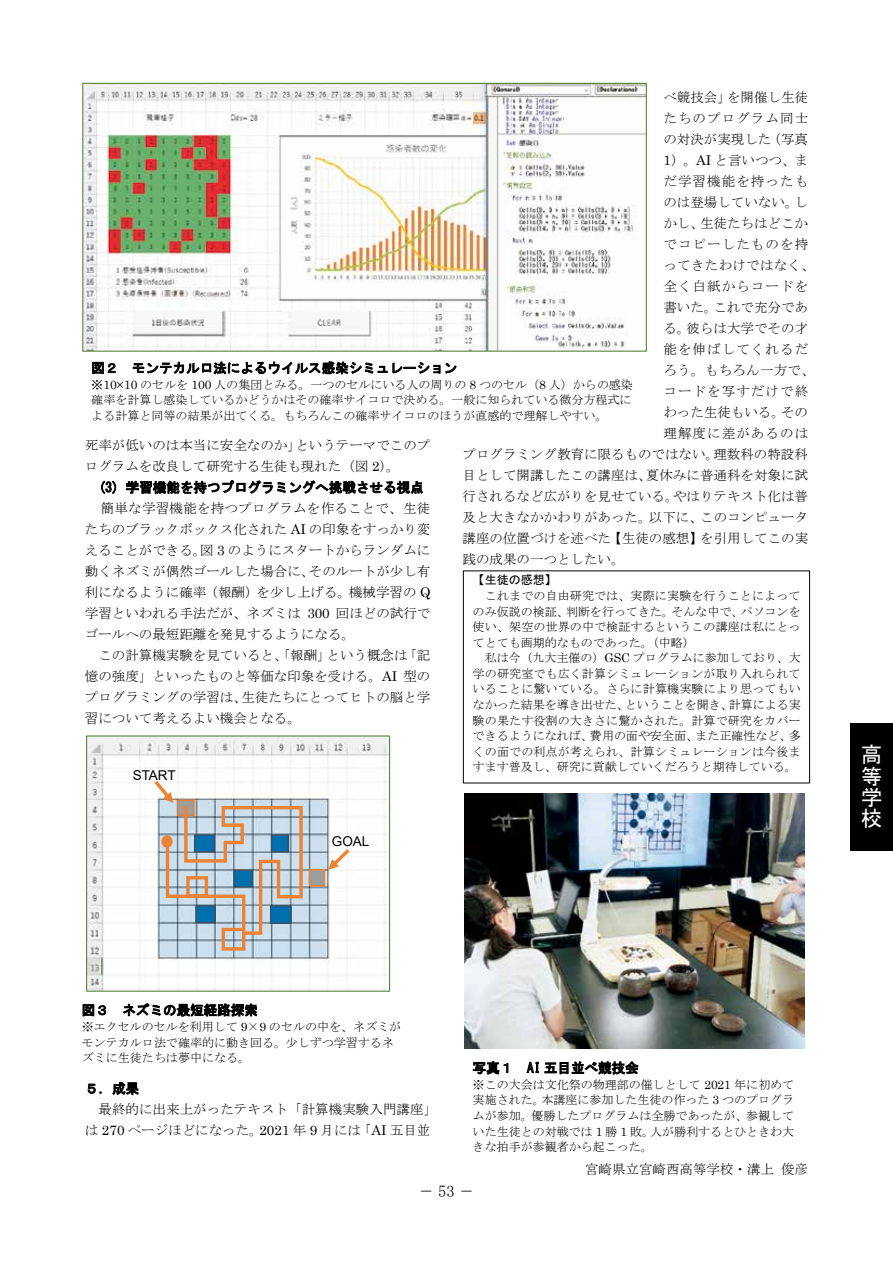
<style>
.page{position:relative;width:893px;height:1263px;background:#fff}
.page>*{position:absolute;margin:0;border:0;box-sizing:border-box;transform-origin:0 0}
.t1{font:21.3px/21.3px "MS Gothic";color:#fff;text-align:justify}
.t2{font:16.5px "MS Mincho";color:#000;scale:1.25 1}
.t3{font:13.5px/21px "MS Mincho";color:#000}
.t4{font:13.5px "MS Gothic";color:#000}
.t5{font:13.5px "MS Mincho";letter-spacing:.08em;color:#000}
.t6{font:13.5px "MS Mincho";letter-spacing:.025em;color:#000}
.t7{font:13.5px "Arial";color:#000}
.t8{font:12px/15.6px "MS Mincho";color:#000;text-align:justify}
.t9{font:12px "MS Gothic";color:#000}
.s1{font-family:"Century"}
.s2{font-family:"MS Gothic"}
</style>
<div class="page">
<svg style="left:101px;top:481px;width:15px;height:13px"></svg>
<svg style="left:126px;top:480px;width:297px;height:14px"></svg>
<svg style="left:88px;top:1084px;width:13px;height:10px"></svg>
<svg style="left:112px;top:1082px;width:27px;height:14px"></svg>
<img style="left:464px;top:794px;width:340px;height:255px">
<svg style="left:473px;top:1061px;width:35px;height:13px"></svg>
<svg style="left:527px;top:1061px;width:111px;height:13px"></svg>
<img style="left:84px;top:85px;width:561px;height:265px">
<div style="left:82px;top:83px;width:565px;height:269px;border:1px solid #5d843c"></div>
<svg style="left:92px;top:362px;width:24px;height:12px"></svg>
<svg style="left:133px;top:361px;width:324px;height:13px"></svg>
<img style="left:88px;top:737px;width:300px;height:253px">
<div style="left:86px;top:735px;width:304px;height:257px;border:1px solid #5d843c"></div>
<img style="left:122px;top:761px;width:82px;height:29px">
<img style="left:321px;top:828px;width:70px;height:28px">
<svg style="left:328px;top:849px;width:21px;height:21px"></svg>
<div style="left:310px;top:870px;width:14px;height:16px;background:#9c9d9d"></div>
<div style="left:309px;top:869px;width:16px;height:17px;border:2px solid #ec8234"></div>
<svg style="left:83px;top:1004px;width:23px;height:12px"></svg>
<svg style="left:123px;top:1003px;width:134px;height:14px"></svg>
<svg style="left:154px;top:781px;width:150px;height:171px;background:#bcc2c5"></svg>
<div style="left:162px;top:836px;width:10px;height:11px;background:#ec8234;border-radius:50%"></div>
<div style="left:161px;top:835px;width:12px;height:13px;border:2px solid #ec8234;border-radius:50%"></div>
<div style="left:463px;top:570px;width:347px;height:213px;border:1px solid #000"></div>
<div style="left:850px;top:723px;width:43px;height:127px;background:#000"></div>
<p class="t3" style="left:663px;top:86px;width:146px">べ競技会」を開催し生徒</p>
<p class="t5" style="left:663px;top:111px;width:146px">たちのプログラム同士</p>
<p class="t3" style="left:663px;top:128px;width:146px">の対決が実現した（写真</p>
<p class="t3" style="left:663px;top:150px;width:146px"><span class="s1">1</span>）。<span class="s1">AI</span> と言いつつ、ま</p>
<p class="t5" style="left:663px;top:174px;width:146px">だ学習機能を持ったも</p>
<p class="t3" style="left:663px;top:191px;width:146px">のは登場していない。し</p>
<p class="t3" style="left:663px;top:213px;width:146px">かし、生徒たちはどこか</p>
<p class="t5" style="left:663px;top:237px;width:146px">でコピーしたものを持</p>
<p class="t6" style="left:663px;top:258px;width:153px">ってきたわけではなく、</p>
<p class="t5" style="left:663px;top:279px;width:146px">全く白紙からコードを</p>
<p class="t3" style="left:663px;top:297px;width:146px">書いた。これで充分であ</p>
<p class="t3" style="left:663px;top:317px;width:146px">る。彼らは大学でその才</p>
<p class="t5" style="left:663px;top:342px;width:146px">能を伸ばしてくれるだ</p>
<p class="t6" style="left:663px;top:363px;width:153px">ろう。もちろん一方で、</p>
<p class="t5" style="left:663px;top:384px;width:146px">コードを写すだけで終</p>
<p class="t3" style="left:663px;top:402px;width:146px">わった生徒もいる。その</p>
<p class="t5" style="left:663px;top:426px;width:146px">理解度に差があるのは</p>
<p class="t3" style="left:462px;top:444px;width:347px">プログラミング教育に限るものではない。理数科の特設科</p>
<p class="t3" style="left:462px;top:465px;width:347px">目として開講したこの講座は、夏休みに普通科を対象に試</p>
<p class="t3" style="left:462px;top:486px;width:347px">行されるなど広がりを見せている。やはりテキスト化は普</p>
<p class="t3" style="left:462px;top:507px;width:347px">及と大きなかかわりがあった。以下に、このコンピュータ</p>
<p class="t3" style="left:462px;top:528px;width:347px">講座の位置づけを述べた【生徒の感想】を引用してこの実</p>
<p class="t3" style="left:462px;top:549px;width:163px">践の成果の一つとしたい。</p>
<p class="t4" style="left:91px;top:361px;width:367px">図２ モンテカルロ法によるウイルス感染シミュレーション</p>
<p class="t8" style="left:91px;top:377px;width:543px;text-align:left"><span class="s2">※</span><span class="s1">10×10</span> のセルを <span class="s1">100</span> 人の集団とみる。一つのセルにいる人の周りの <span class="s1">8</span> つのセル（<span class="s1">8</span> 人）からの感染確率を計算し感染しているかどうかはその確率サイコロで決める。一般に知られている微分方程式による計算と同等の結果が出てくる。もちろんこの確率サイコロのほうが直感的で理解しやすい。</p>
<p class="t3" style="left:85px;top:435px;width:347px">死率が低いのは本当に安全なのか」というテーマでこのプログラムを改良して研究する生徒も現れた（図 <span class="s1">2</span>）。</p>
<p class="t4" style="left:98px;top:481px;width:327px">(3) 学習機能を持つプログラミングへ挑戦させる視点</p>
<p class="t3" style="left:85px;top:498px;width:347px;text-align:justify;text-indent:16px">簡単な学習機能を持つプログラムを作ることで、生徒たちのブラックボックス化された <span class="s1">AI</span> の印象をすっかり変えることができる。図 <span class="s1">3</span> のようにスタートからランダムに動くネズミが偶然ゴールした場合に、そのルートが少し有利になるように確率（報酬）を少し上げる。機械学習の <span class="s1">Q</span>学習といわれる手法だが、ネズミは <span class="s1">300</span> 回ほどの試行でゴールへの最短距離を発見するようになる。</p>
<p class="t3" style="left:85px;top:645px;width:347px;text-align:justify;text-indent:14px">この計算機実験を見ていると、「報酬」という概念は「記憶の強度」といったものと等価な印象を受ける。<span class="s1">AI</span> 型のプログラミングの学習は、生徒たちにとってヒトの脳と学習について考えるよい機会となる。</p>
<p class="t9" style="left:473px;top:574px;width:86px">【生徒の感想】</p>
<p class="t8" style="left:473px;top:588px;width:330px;text-indent:12px">これまでの自由研究では、実際に実験を行うことによってのみ仮説の検証、判断を行ってきた。そんな中で、パソコンを使い、架空の世界の中で検証するというこの講座は私にとってとても画期的なものであった。（中略）</p>
<p class="t8" style="left:473px;top:650px;width:330px;text-indent:12px">私は今（九大主催の）<span class="s1">GSC</span> プログラムに参加しており、大学の研究室でも広く計算シミュレーションが取り入れられていることに驚いている。さらに計算機実験により思ってもいなかった結果を導き出せた、ということを聞き、計算による実験の果たす役割の大きさに驚かされた。計算で研究をカバーできるようになれば、費用の面や安全面、また正確性など、多くの面での利点が考えられ、計算シミュレーションは今後ますます普及し、研究に貢献していくだろうと期待している。</p>
<p class="t7" style="left:133px;top:766px;width:45px">START</p>
<p class="t7" style="left:332px;top:832px;width:39px">GOAL</p>
<h1 class="t1" style="left:861px;top:744px;width:22px">高等学校</h1>
<p class="t4" style="left:82px;top:1003px;width:178px">図３ ネズミの最短経路探索</p>
<p class="t8" style="left:82px;top:1019px;width:321px;text-align:left">※エクセルのセルを利用して <span class="s1">9</span>×<span class="s1">9</span> のセルの中を、ネズミがモンテカルロ法で確率的に動き回る。少しずつ学習するネズミに生徒たちは夢中になる。</p>
<p class="t4" style="left:85px;top:1082px;width:56px">５．成果</p>
<p class="t3" style="left:85px;top:1099px;width:354px;text-indent:14px">最終的に出来上がったテキスト「計算機実験入門講座」は <span class="s1">270</span> ページほどになった。<span class="s1">2021</span> 年 <span class="s1">9</span> 月には「<span class="s1">AI</span> 五目並</p>
<p class="t4" style="left:473px;top:1061px;width:168px">写真１ AI 五目並べ競技会</p>
<p class="t8" style="left:473px;top:1077px;width:323px">※この大会は文化祭の物理部の催しとして <span class="s1">2021</span> 年に初めて実施された。本講座に参加した生徒の作った <span class="s1">3</span> つのプログラムが参加。優勝したプログラムは全勝であったが、参観していた生徒との対戦では <span class="s1">1</span> 勝 <span class="s1">1</span> 敗。人が勝利するとひときわ大きな拍手が参観者から起こった。</p>
<p class="t3" style="left:585px;top:1159px;width:224px">宮崎県立宮崎西高等学校・溝上俊彦</p>
<h2 class="t2" style="left:421px;top:1182px;width:42px">−53−</h2>
</div>
